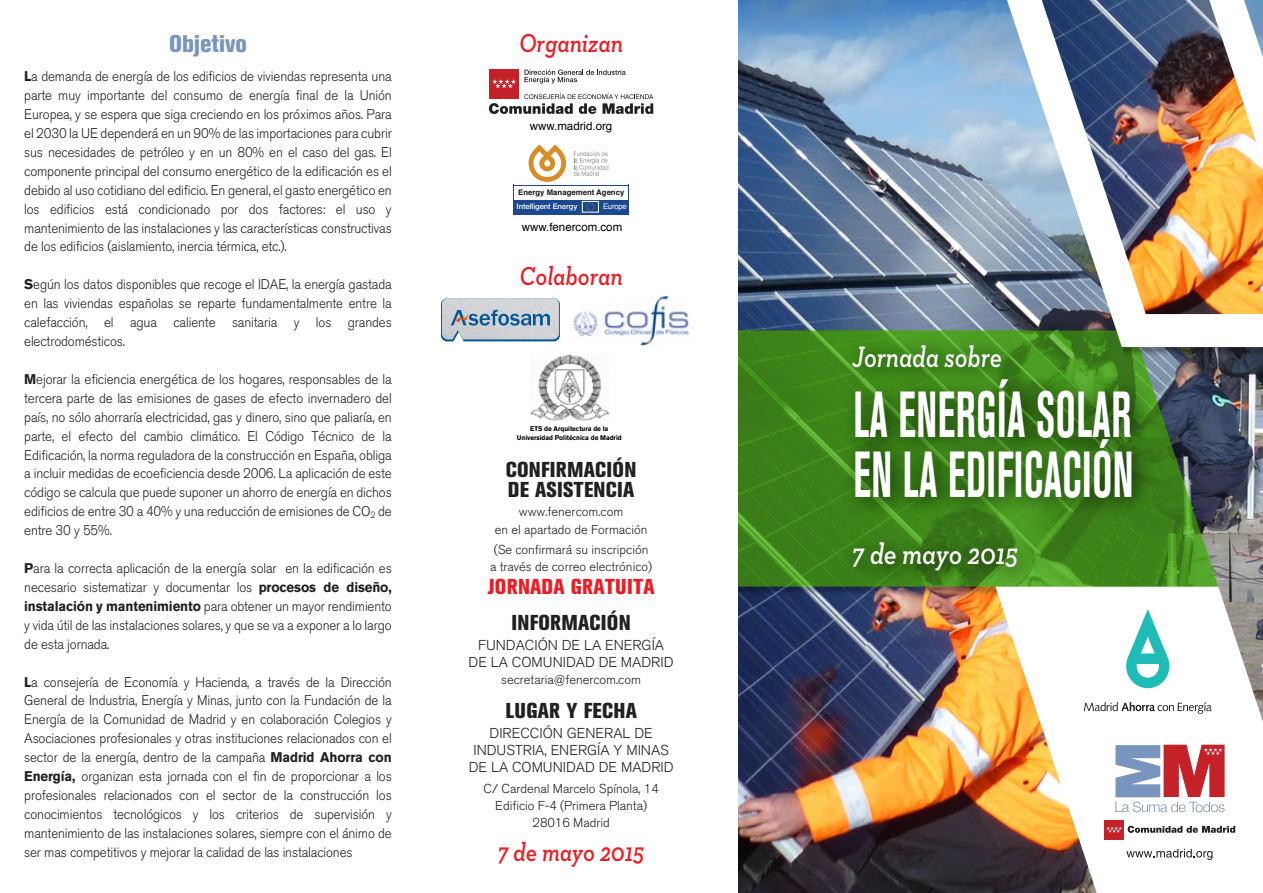
<style>
.page{position:relative;width:1263px;height:893px;background:#fff}
.page>*{position:absolute;margin:0;border:0;box-sizing:border-box;transform-origin:0 0}
.t1{font:64.35px/60.2px "Akzidenz Grotesk BQ Bd Cnd Alt";letter-spacing:.015em;color:#fff;scale:.65 1}
.t2{font:italic 600 30px "Neutraface Slab Text";color:#fff;scale:.81 1}
.t3{font:italic 600 30px "Neutraface Slab Text";color:#fff;scale:.85 1}
.t4{font:italic 600 26.4px "Neutraface Slab Text";color:#ed1c24;scale:.85 1}
.t5{font:800 condensed 24px "Akzidenz Grotesk BQ";color:#7a95bd}
.t6{font:800 condensed 21.3px/20px "Akzidenz Grotesk BQ";letter-spacing:.01em;color:#221f1f}
.t7{font:800 condensed 21.3px "Akzidenz Grotesk BQ";letter-spacing:.01em;color:#ed1c24}
.t8{font:14.25px/17.1px "Akzidenz Grotesk BQ Light SC";color:#221f1f;text-align:center}
.t9{font:300 13.95px/18.9px "Akzidenz Grotesk BQ";letter-spacing:-.01em;color:#221f1f;text-align:justify;scale:.95 1}
.t10{font:300 12.9px/17.1px "Akzidenz Grotesk BQ";color:#221f1f;text-align:center}
.t11{font:11.55px "Helvetica";color:#000}
.t12{font:700 7.8px/14.2px "Helvetica";letter-spacing:.005em;color:#1a171b}
.t13{font:7.8px "Helvetica";letter-spacing:-.03em;color:#fff}
.t14{font:700 6.75px/9.6px "Akzidenz Grotesk BQ";letter-spacing:-.01em;color:#000;text-align:center;scale:.95 1}
.s1{font-weight:700}
.s2{font-family:"Helvetica Neue LT Std";font-weight:500;color:#fff}
</style>
<div class="page">
<img style="left:738px;top:76px;width:525px;height:817px">
<svg style="left:738px;top:0;width:237px;height:76px;background:#7ba5cf"></svg>
<svg style="left:738px;top:586px;width:91px;height:16px"></svg>
<svg style="left:995px;top:586px;width:268px;height:307px"></svg>
<svg style="left:738px;top:331px;width:480px;height:255px;background:#40782b"></svg>
<img style="left:975px;top:0;width:288px;height:364px">
<svg style="left:1165px;top:347px;width:98px;height:15px"></svg>
<img style="left:829px;top:320px;width:336px;height:343px">
<svg style="left:489px;top:69px;width:164px;height:45px"></svg>
<svg style="left:528px;top:144px;width:38px;height:38px"></svg>
<svg style="left:573px;top:151px;width:35px;height:25px"></svg>
<div style="left:514px;top:200px;width:115px;height:15px;background:#1a478e"></div>
<hr style="left:514px;top:185px;width:1px;height:30px;background:#1a478e">
<hr style="left:628px;top:185px;width:1px;height:30px;background:#1a478e">
<hr style="left:514px;top:185px;width:115px;height:1px;background:#1a478e">
<div style="left:582px;top:201px;width:17px;height:11px;background:#1a478e;border:1px solid #fff"></div>
<svg style="left:586px;top:203px;width:8px;height:8px"></svg>
<svg style="left:1126px;top:849px;width:86px;height:11px"></svg>
<svg style="left:1115px;top:745px;width:109px;height:67px"></svg>
<div style="left:1104px;top:820px;width:20px;height:19px;background:#c52128"></div>
<svg style="left:1106px;top:827px;width:16px;height:6px"></svg>
<svg style="left:1128px;top:826px;width:107px;height:7px"></svg>
<svg style="left:1126px;top:609px;width:43px;height:79px"></svg>
<svg style="left:1084px;top:702px;width:128px;height:12px"></svg>
<img style="left:530px;top:354px;width:80px;height:67px">
<img style="left:573px;top:296px;width:118px;height:49px">
<svg style="left:441px;top:298px;width:119px;height:43px;background:#afbdca"></svg>
<p class="t5" style="left:169px;top:30px;width:79px">Objetivo</p>
<p class="t9" style="left:24px;top:67px;width:388px"><span class="s1">L</span>a demanda de energía de los edificios de viviendas representa una parte muy importante del consumo de energía final de la Unión Europea, y se espera que siga creciendo en los próximos años. Para el 2030 la UE dependerá en un 90% de las importaciones para cubrir sus necesidades de petróleo y en un 80% en el caso del gas. El componente principal del consumo energético de la edificación es el debido al uso cotidiano del edificio. En general, el gasto energético en los edificios está condicionado por dos factores: el uso y mantenimiento de las instalaciones y las características constructivas de los edificios (aislamiento, inercia térmica, etc.).</p>
<p class="t9" style="left:24px;top:275px;width:388px"><span class="s1">S</span>egún los datos disponibles que recoge el IDAE, la energía gastada en las viviendas españolas se reparte fundamentalmente entre la calefacción, el agua caliente sanitaria y los grandes electrodomésticos.</p>
<p class="t9" style="left:24px;top:370px;width:388px"><span class="s1">M</span>ejorar la eficiencia energética de los hogares, responsables de la tercera parte de las emisiones de gases de efecto invernadero del país, no sólo ahorraría electricidad, gas y dinero, sino que paliaría, en parte, el efecto del cambio climático. El Código Técnico de la Edificación, la norma reguladora de la construcción en España, obliga a incluir medidas de ecoeficiencia desde 2006. La aplicación de este código se calcula que puede suponer un ahorro de energía en dichos edificios de entre 30 a 40% y una reducción de emisiones de CO<sub>2</sub> de entre 30 y 55%.</p>
<p class="t9" style="left:24px;top:559px;width:388px"><span class="s1">P</span>ara la correcta aplicación de la energía solar en la edificación es necesario sistematizar y documentar los <span class="s1">procesos de diseño, instalación y mantenimiento</span> para obtener un mayor rendimiento y vida útil de las instalaciones solares, y que se va a exponer a lo largo de esta jornada.</p>
<p class="t9" style="left:24px;top:673px;width:388px"><span class="s1">L</span>a consejería de Economía y Hacienda, a través de la Dirección General de Industria, Energía y Minas, junto con la Fundación de la Energía de la Comunidad de Madrid y en colaboración Colegios y Asociaciones profesionales y otras instituciones relacionados con el sector de la energía, dentro de la campaña <span class="s1">Madrid Ahorra con Energía,</span> organizan esta jornada con el fin de proporcionar a los profesionales relacionados con el sector de la construcción los conocimientos tecnológicos y los criterios de supervisión y mantenimiento de las instalaciones solares, siempre con el ánimo de ser mas competitivos y mejorar la calidad de las instalaciones</p>
<p class="t4" style="left:519px;top:27px;width:124px">Organizan</p>
<p class="t11" style="left:530px;top:117px;width:84px">www.madrid.org</p>
<p class="t12" style="left:517px;top:185px;width:109px">Energy Management Agency<br><span class="s2">Intelligent Energy</span></p>
<p class="t13" style="left:603px;top:200px;width:25px">Europe</p>
<p class="t11" style="left:522px;top:218px;width:102px">www.fenercom.com</p>
<p class="t4" style="left:520px;top:260px;width:123px">Colaboran</p>
<p class="t14" style="left:517px;top:424px;width:112px">ETS de Arquitectura de la<br>Universidad Politécnica de Madrid</p>
<p class="t6" style="left:506px;top:459px;width:132px">CONFIRMACIÓN<br>DE ASISTENCIA</p>
<p class="t10" style="left:495px;top:504px;width:154px">www.fenercom.com<br>en el apartado de Formación</p>
<p class="t10" style="left:490px;top:541px;width:164px;text-align:left">(Se confirmará su inscripción a través de correo electrónico)</p>
<p class="t7" style="left:487px;top:574px;width:169px">JORNADA GRATUITA</p>
<p class="t6" style="left:511px;top:613px;width:121px">INFORMACIÓN</p>
<p class="t8" style="left:469px;top:637px;width:206px">FUNDACIÓN DE LA ENERGÍA<br>DE LA COMUNIDAD DE MADRID</p>
<p class="t10" style="left:501px;top:671px;width:141px">secretaria@fenercom.com</p>
<p class="t6" style="left:505px;top:701px;width:133px">LUGAR Y FECHA</p>
<p class="t8" style="left:469px;top:725px;width:206px">DIRECCIÓN GENERAL DE<br>INDUSTRIA, ENERGÍA Y MINAS<br>DE LA COMUNIDAD DE MADRID</p>
<p class="t10" style="left:483px;top:780px;width:177px">C/ Cardenal Marcelo Spínola, 14<br>Edificio F-4 (Primera Planta)<br>28016 Madrid</p>
<p class="t4" style="left:498px;top:835px;width:173px">7 de mayo 2015</p>
<p class="t2" style="left:852px;top:338px;width:186px">Jornada sobre</p>
<p class="t1" style="left:853px;top:384px;width:433px">LA ENERGÍA SOLAR<br>EN LA EDIFICACIÓN</p>
<p class="t3" style="left:852px;top:536px;width:196px">7 de mayo 2015</p>
</div>
